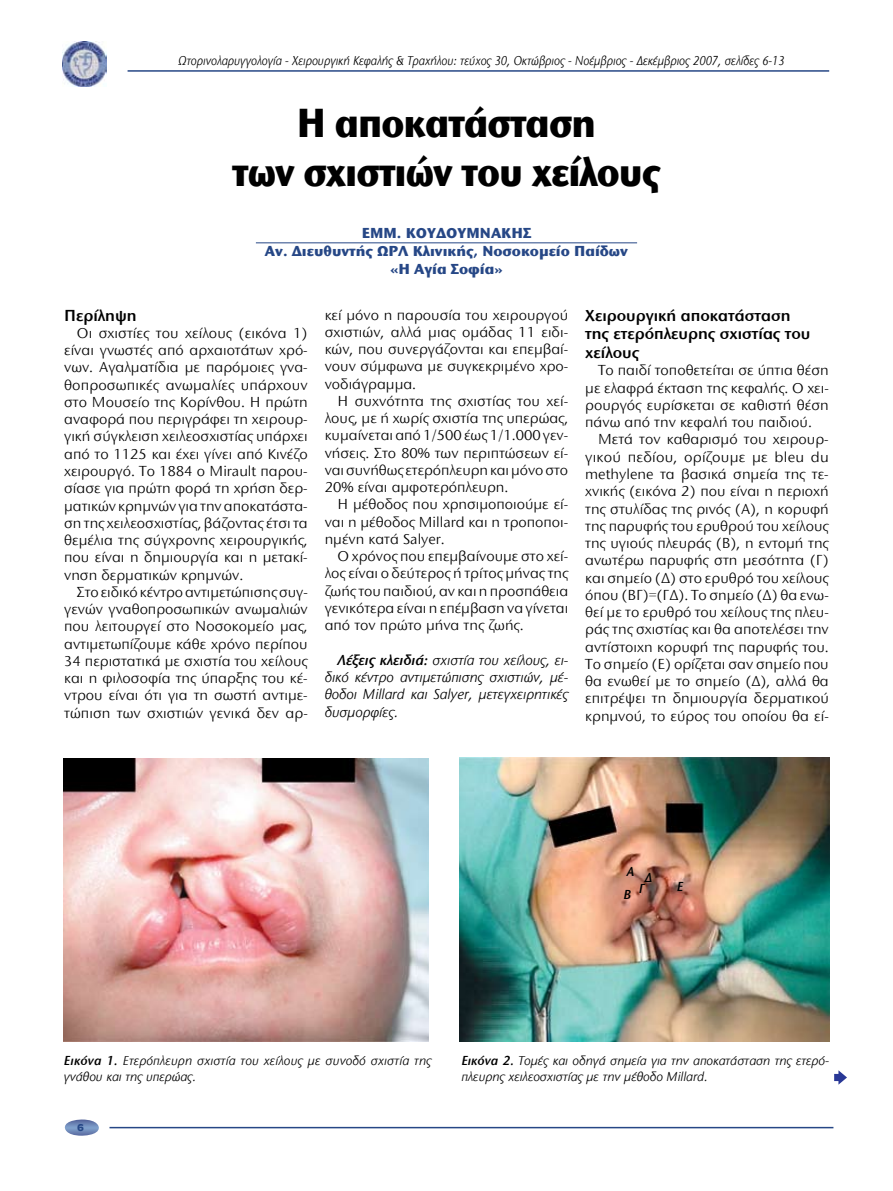
<style>
.page{position:relative;width:893px;height:1191px;background:#fff}
.page>*{position:absolute;margin:0;border:0;box-sizing:border-box;transform-origin:0 0}
.t1{font:700 42px/49.5px "Stone Sans ITC Hel";letter-spacing:-.025em;color:#000;text-align:center;scale:.9 1}
.t2{font:600 16.5px/18.8px "Stone Sans ITC Hel";color:#000}
.t3{font:15px/17.2px "Stone Sans ITC Hel";color:#000;text-align:justify}
.t4{font:italic 15px/17.2px "Stone Sans ITC Hel";color:#000;text-align:justify}
.t5{font:700 15px/18px "Stone Sans ITC Hel";color:#264786;text-align:center}
.t6{font:italic 13.5px/16.5px "Stone Sans ITC Hel";color:#000}
.t7{font:italic 13.5px "Stone Sans ITC Hel";color:#000;scale:.9 1}
.t8{font:italic 600 13.5px/23.2px "Stone Sans ITC Hel";color:#000}
.t9{font:900 10.5px "UB Antique Olive";color:#264786;scale:1.15 1}
.s1{font-weight:600}
</style>
<div class="page">
<hr style="left:109px;top:1126px;width:724px;height:2px;background:#264786">
<svg style="left:65px;top:1119px;width:34px;height:16px"></svg>
<img style="left:62px;top:42px;width:45px;height:44px">
<hr style="left:128px;top:70px;width:701px;height:2px;background:#264786">
<svg style="left:834px;top:1070px;width:13px;height:14px"></svg>
<hr style="left:256px;top:243px;width:381px;height:1px;background:#264786">
<img style="left:64px;top:758px;width:364px;height:283px">
<img style="left:459px;top:757px;width:370px;height:284px">
<p class="t7" style="left:179px;top:53px;width:675px">Ωτορινολαρυγγολογία - Χειρουργική Κεφαλής &amp; Τραχήλου: τεύχος 30, Οκτώβριος - Νοέμβριος - Δεκέμβριος 2007, σελίδες 6-13</p>
<h1 class="t1" style="left:232px;top:98px;width:478px">Η αποκατάσταση<br>των σχιστιών του χείλους</h1>
<p class="t5" style="left:265px;top:224px;width:365px">ΕΜΜ. ΚΟΥΔΟΥΜΝΑΚΗΣ<br>Αν. Διευθυντής ΩΡΛ Κλινικής, Νοσοκομείο Παίδων «Η Αγία Σοφία»</p>
<p class="t2" style="left:64px;top:306px;width:74px">Περίληψη</p>
<p class="t3" style="left:64px;top:325px;width:245px;text-indent:13px">Οι σχιστίες του χείλους (εικόνα 1) είναι γνωστές από αρχαιοτάτων χρό&shy;νων. Αγαλματίδια με παρόμοιες γνα&shy;θοπροσωπικές ανωμαλίες υπάρχουν στο Μουσείο της Κορίνθου. Η πρώτη αναφορά που περιγράφει τη χειρουρ&shy;γική σύγκλειση χειλεοσχιστίας υπάρχει από το 1125 και έχει γίνει από Κινέζο χειρουργό. Το 1884 ο Μirault παρου&shy;σίασε για πρώτη φορά τη χρήση δερ&shy;ματικών κρημνών για την αποκατάστα&shy;ση της χειλεοσχιστίας, βάζοντας έτσι τα θεμέλια της σύγχρονης χειρουργικής, που είναι η δημιουργία και η μετακί&shy;νηση δερματικών κρημνών.</p>
<p class="t3" style="left:64px;top:583px;width:245px;text-indent:13px">Στο ειδικό κέντρο αντιμετώπισης συγ&shy;γενών γναθοπροσωπικών ανωμαλιών που λειτουργεί στο Νοσοκομείο μας, αντιμετωπίζουμε κάθε χρόνο περίπου 34 περιστατικά με σχιστία του χείλους και η φιλοσοφία της ύπαρξης του κέ&shy;ντρου είναι ότι για τη σωστή αντιμε&shy;τώπιση των σχιστιών γενικά δεν αρ-</p>
<p class="t3" style="left:325px;top:306px;width:245px">κεί μόνο η παρουσία του χειρουργού σχιστιών, αλλά μιας ομάδας 11 ειδι&shy;κών, που συνεργάζονται και επεμβαί&shy;νουν σύμφωνα με συγκεκριμένο χρο&shy;νοδιάγραμμα.</p>
<p class="t3" style="left:325px;top:393px;width:245px;text-indent:13px">Η συχνότητα της σχιστίας του χεί&shy;λους, με ή χωρίς σχιστία της υπερώας, κυμαίνεται από 1/500 έως 1/1.000 γεν&shy;νήσεις. Στο 80% των περιπτώσεων εί&shy;ναι συνήθως ετερόπλευρη και μόνο στο 20% είναι αμφοτερόπλευρη.</p>
<p class="t3" style="left:325px;top:496px;width:245px;text-indent:13px">Η μέθοδος που χρησιμοποιούμε εί&shy;ναι η μέθοδος Millard και η τροποποι&shy;ημένη κατά Salyer.</p>
<p class="t3" style="left:325px;top:548px;width:245px;text-indent:13px">Ο χρόνος που επεμβαίνουμε στο χεί&shy;λος είναι ο δεύτερος ή τρίτος μήνας της ζωής του παιδιού, αν και η προσπάθεια γενικότερα είναι η επέμβαση να γίνεται από τον πρώτο μήνα της ζωής.</p>
<p class="t4" style="left:325px;top:651px;width:245px;text-indent:13px"><span class="s1">Λέξεις κλειδιά:</span> σχιστία του χείλους, ει&shy;δικό κέντρο αντιμετώπισης σχιστιών, μέ&shy;θοδοι Millard και Salyer, μετεγχειρητικές δυσμορφίες.</p>
<p class="t2" style="left:585px;top:306px;width:227px">Χειρουργική αποκατάσταση της ετερόπλευρης σχιστίας του χείλους</p>
<p class="t3" style="left:585px;top:362px;width:245px;text-indent:13px">Το παιδί τοποθετείται σε ύπτια θέση με ελαφρά έκταση της κεφαλής. Ο χει&shy;ρουργός ευρίσκεται σε καθιστή θέση πάνω από την κεφαλή του παιδιού.</p>
<p class="t3" style="left:585px;top:431px;width:245px;text-indent:13px">Μετά τον καθαρισμό του χειρουρ&shy;γικού πεδίου, ορίζουμε με bleu du methylene τα βασικά σημεία της τε&shy;χνικής (εικόνα 2) που είναι η περιοχή της στυλίδας της ρινός (Α), η κορυφή της παρυφής του ερυθρού του χείλους της υγιούς πλευράς (Β), η εντομή της ανωτέρω παρυφής στη μεσότητα (Γ) και σημείο (Δ) στο ερυθρό του χείλους όπου (ΒΓ)=(ΓΔ). Το σημείο (Δ) θα ενω&shy;θεί με το ερυθρό του χείλους της πλευ&shy;ράς της σχιστίας και θα αποτελέσει την αντίστοιχη κορυφή της παρυφής του.<br>Το σημείο (Ε) ορίζεται σαν σημείο που θα ενωθεί με το σημείο (Δ), αλλά θα επιτρέψει τη δημιουργία δερματικού κρημνού, το εύρος του οποίου θα εί-</p>
<p class="t8" style="left:623px;top:860px;width:12px">A<br>B</p>
<p class="t8" style="left:645px;top:865px;width:9px">Δ</p>
<p class="t8" style="left:639px;top:876px;width:7px">Γ</p>
<p class="t8" style="left:677px;top:874px;width:8px">Ε</p>
<p class="t6" style="left:64px;top:1052px;width:369px"><span class="s1">Εικόνα 1.</span> Ετερόπλευρη σχιστία του χείλους με συνοδό σχιστία της γνάθου και της υπερώας.</p>
<p class="t6" style="left:461px;top:1052px;width:369px"><span class="s1">Εικόνα 2.</span> Τομές και οδηγά σημεία για την αποκατάσταση της ετερό&shy;πλευρης χειλεοσχιστίας με την μέθοδο Millard.</p>
<p class="t9" style="left:77px;top:1122px;width:7px">6</p>
</div>
